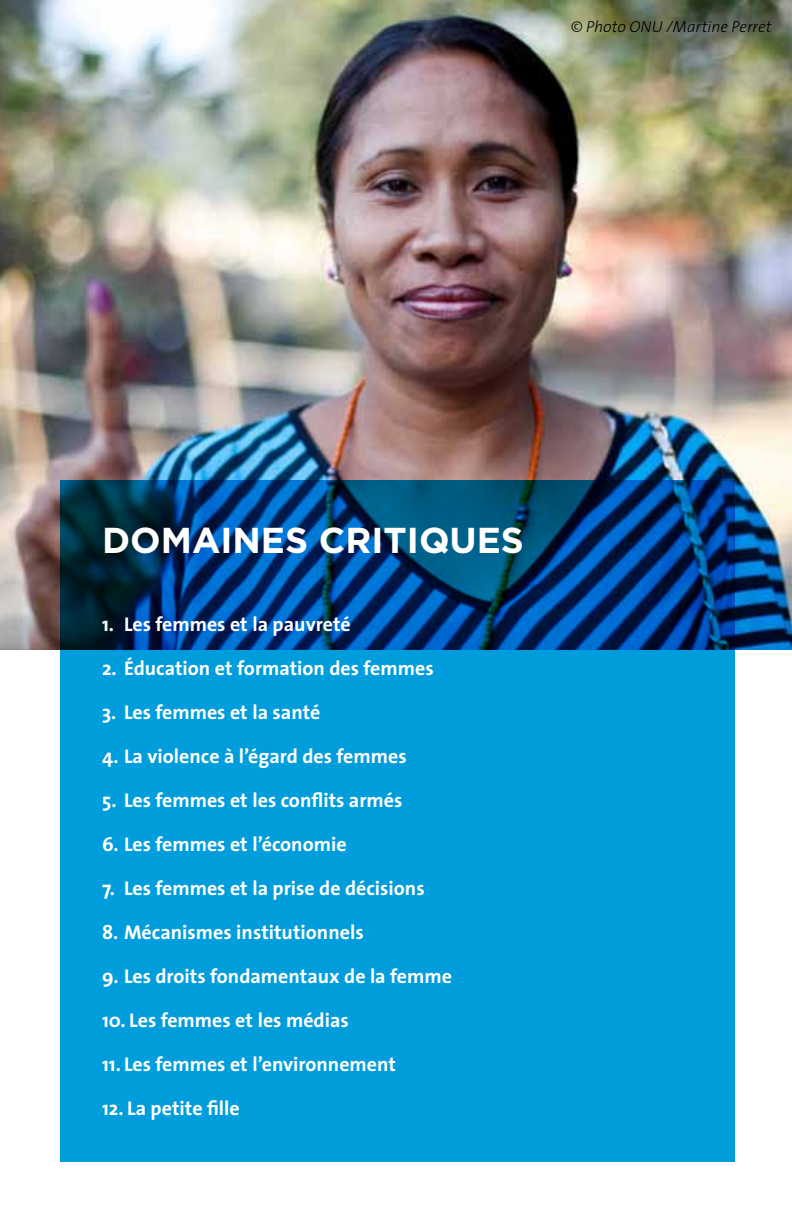
<style>
.page{position:relative;width:792px;height:1224px;background:#fff}
.page>*{position:absolute;margin:0;border:0;box-sizing:border-box;transform-origin:0 0}
.t1{font:700 36px "Gotham";color:#fff}
.t2{font:700 20px "The Sans";color:#fff}
.t3{font:italic 300 16px "The Sans";color:#000}
</style>
<div class="page">
<img style="left:0;top:0;width:792px;height:650px">
<svg style="left:60px;top:481px;width:674px;height:681px;background:#0085c3"></svg>
<p class="t3" style="left:571px;top:13px;width:202px">© Photo ONU /Martine Perret</p>
<h1 class="t1" style="left:102px;top:519px;width:424px">DOMAINES CRITIQUES</h1>
<p class="t2" style="left:102px;top:607px;width:250px">1. Les femmes et la pauvreté</p>
<p class="t2" style="left:102px;top:651px;width:333px">2. Éducation et formation des femmes</p>
<p class="t2" style="left:102px;top:695px;width:220px">3. Les femmes et la santé</p>
<p class="t2" style="left:102px;top:739px;width:306px">4. La violence à l’égard des femmes</p>
<p class="t2" style="left:102px;top:783px;width:302px">5. Les femmes et les conflits armés</p>
<p class="t2" style="left:102px;top:827px;width:246px">6. Les femmes et l’économie</p>
<p class="t2" style="left:102px;top:871px;width:324px">7. Les femmes et la prise de décisions</p>
<p class="t2" style="left:102px;top:915px;width:263px">8. Mécanismes institutionnels</p>
<p class="t2" style="left:102px;top:959px;width:352px">9. Les droits fondamentaux de la femme</p>
<p class="t2" style="left:102px;top:1003px;width:248px">10. Les femmes et les médias</p>
<p class="t2" style="left:102px;top:1047px;width:296px">11. Les femmes et l’environnement</p>
<p class="t2" style="left:102px;top:1091px;width:139px">12. La petite fille</p>
</div>
